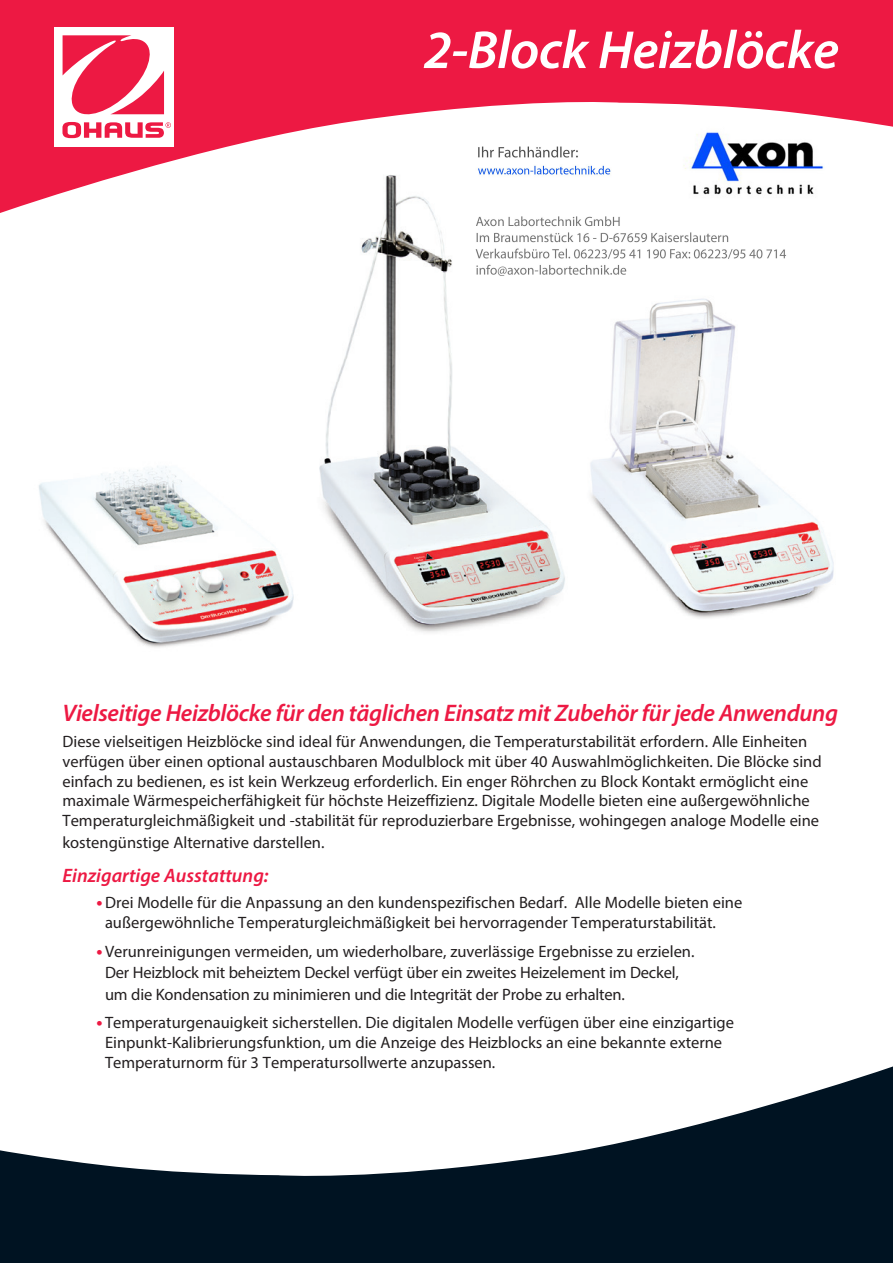
<style>
.page{position:relative;width:893px;height:1263px;background:#fff}
.page>*{position:absolute;margin:0;border:0;box-sizing:border-box;transform-origin:0 0}
.t1{font:italic 600 54px "Myriad Pro";letter-spacing:-.01em;color:#fff}
.t2{font:italic 600 24px "Myriad Pro";letter-spacing:-.015em;color:#ed1943}
.t3{font:italic 600 19.5px "Myriad Pro";color:#ed1943}
.t4{font:16.5px/19.8px "Myriad Pro";color:#231f20}
.s1{font-weight:700;font-size:18px;color:#ed1943}
</style>
<div class="page">
<svg style="left:0;top:0;width:893px;height:213px;fill:#ed1943"></svg>
<div style="left:54px;top:27px;width:120px;height:119px;background:#fff"></div>
<svg style="left:62px;top:35px;width:109px;height:103px"></svg>
<svg style="left:0;top:1066px;width:893px;height:197px;fill:#001322"></svg>
<img style="left:304px;top:163px;width:261px;height:470px">
<img style="left:39px;top:466px;width:255px;height:181px">
<img style="left:590px;top:298px;width:244px;height:320px">
<img style="left:457px;top:122px;width:405px;height:155px">
<h1 class="t1" style="left:424px;top:16px;width:417px">2-Block Heizblöcke</h1>
<h2 class="t2" style="left:63px;top:697px;width:777px">Vielseitige Heizblöcke für den täglichen Einsatz mit Zubehör für jede Anwendung</h2>
<p class="t4" style="left:63px;top:731px;width:761px">Diese vielseitigen Heizblöcke sind ideal für Anwendungen, die Temperaturstabilität erfordern. Alle Einheiten verfügen über einen optional austauschbaren Modulblock mit über 40 Auswahlmöglichkeiten. Die Blöcke sind einfach zu bedienen, es ist kein Werkzeug erforderlich. Ein enger Röhrchen zu Block Kontakt ermöglicht eine maximale Wärmespeicherfähigkeit für höchste Heizeffizienz. Digitale Modelle bieten eine außergewöhnliche Temperaturgleichmäßigkeit und -stabilität für reproduzierbare Ergebnisse, wohingegen analoge Modelle eine</p>
<p class="t4" style="left:63px;top:832px;width:264px">kostengünstige Alternative darstellen.</p>
<p class="t3" style="left:63px;top:863px;width:207px">Einzigartige Ausstattung:</p>
<p class="t4" style="left:105px;top:893px;width:639px;text-indent:-9px"><span class="s1">•</span>Drei Modelle für die Anpassung an den kundenspezifischen Bedarf. Alle Modelle bieten eine außergewöhnliche Temperaturgleichmäßigkeit bei hervorragender Temperaturstabilität.</p>
<p class="t4" style="left:105px;top:940px;width:591px;line-height:21.6px;text-indent:-9px"><span class="s1">•</span> Verunreinigungen vermeiden, um wiederholbare, zuverlässige Ergebnisse zu erzielen.<br>Der Heizblock mit beheiztem Deckel verfügt über ein zweites Heizelement im Deckel, um die Kondensation zu minimieren und die Integrität der Probe zu erhalten.</p>
<p class="t4" style="left:105px;top:1012px;width:631px;text-indent:-9px"><span class="s1">•</span> Temperaturgenauigkeit sicherstellen. Die digitalen Modelle verfügen über eine einzigartige<br>Einpunkt-Kalibrierungsfunktion, um die Anzeige des Heizblocks an eine bekannte externe<br>Temperaturnorm für 3 Temperatursollwerte anzupassen.</p>
</div>
